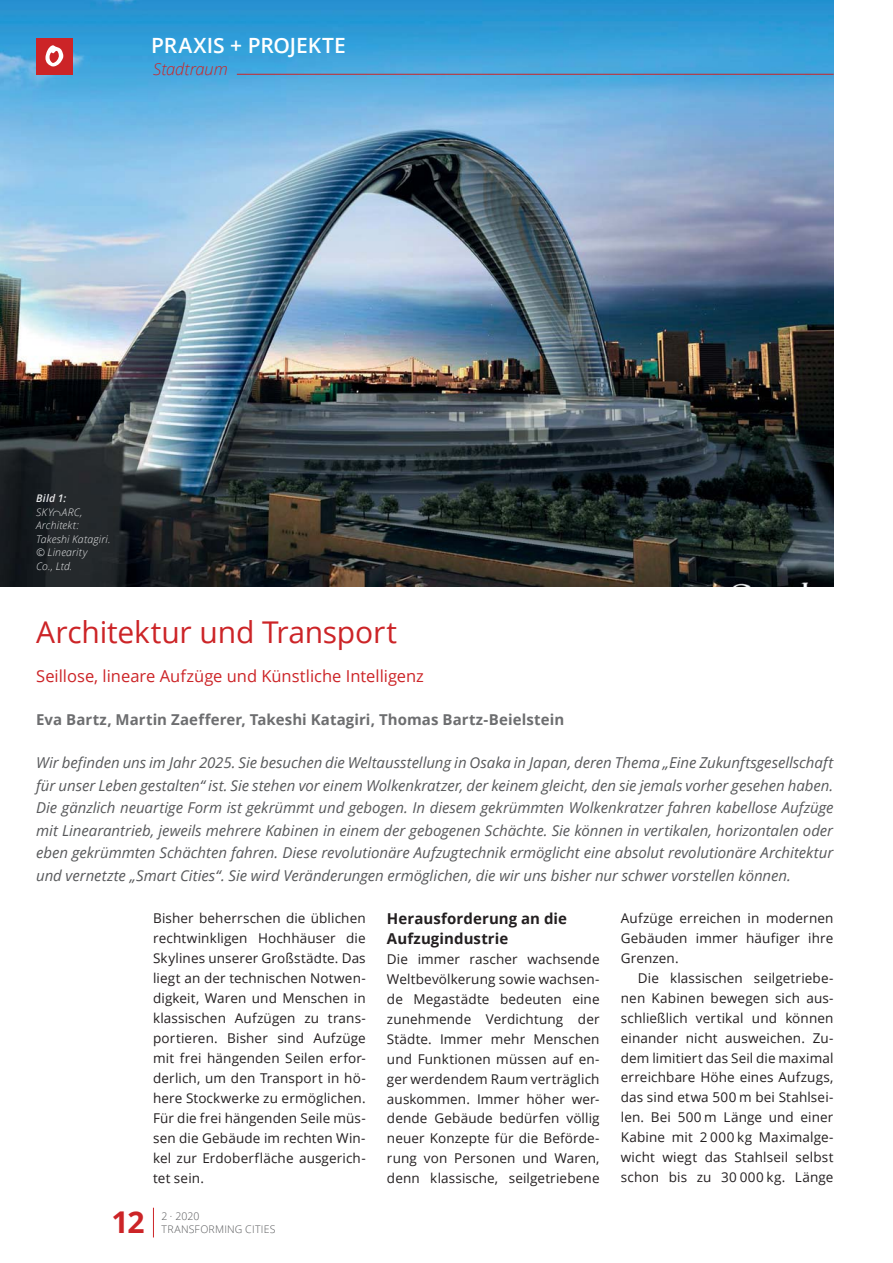
<style>
.page{position:relative;width:893px;height:1263px;background:#fff}
.page>*{position:absolute;margin:0;border:0;box-sizing:border-box;transform-origin:0 0}
.t1{font:30px "Open Sans";letter-spacing:-.01em;color:#cc2427}
.t2{font:700 30px "Open Sans";color:#cc2427}
.t3{font:600 21px "Open Sans";color:#fff}
.t4{font:16.5px "Open Sans";color:#cc2427}
.t5{font:italic 300 16.5px "Open Sans";letter-spacing:-.005em;color:#cc2427}
.t6{font:italic 15px/22.5px "Open Sans";letter-spacing:-.005em;color:#58595b;text-align:justify}
.t7{font:700 15px "Open Sans";letter-spacing:.01em;color:#6d6e70}
.t8{font:700 15px/20px "Open Sans";letter-spacing:.005em;color:#231f20}
.t9{font:13.5px/20px "Open Sans";letter-spacing:.01em;color:#231f20;text-align:justify}
.t10{font:italic 300 10.5px/13.5px "Open Sans";letter-spacing:.015em;color:#e6e7e8}
.t11{font:300 10.5px/13.5px "Open Sans";letter-spacing:.02em;color:#58595b}
.t12{font:italic 600 10.5px "Open Sans";color:#e6e7e8}
</style>
<div class="page">
<svg style="left:153px;top:1208px;width:1px;height:29px"></svg>
<img style="left:0;top:0;width:833px;height:586px">
<div style="left:36px;top:38px;width:36px;height:36px;background:#cc2427"></div>
<svg style="left:45px;top:45px;width:18px;height:21px"></svg>
<hr style="left:237px;top:74px;width:597px;height:1px;background:#cc2427">
<svg style="left:53px;top:511px;width:8px;height:5px"></svg>
<h2 class="t3" style="left:151px;top:31px;width:196px">PRAXIS + PROJEKTE</h2>
<p class="t5" style="left:153px;top:57px;width:76px">Stadtraum</p>
<p class="t12" style="left:36px;top:491px;width:32px">Bild 1:</p>
<p class="t10" style="left:36px;top:505px;width:76px">SKY ARC,<br>Architekt:<br>Takeshi Katagiri. © Linearity<br>Co., Ltd.</p>
<h1 class="t1" style="left:36px;top:611px;width:363px">Architektur und Transport</h1>
<p class="t4" style="left:36px;top:665px;width:389px">Seillose, lineare Aufzüge und Künstliche Intelligenz</p>
<p class="t7" style="left:36px;top:708px;width:530px">Eva Bartz, Martin Zaefferer, Takeshi Katagiri, Thomas Bartz-Beielstein</p>
<p class="t6" style="left:36px;top:751px;width:799px">Wir befinden uns im Jahr 2025. Sie besuchen die Weltausstellung in Osaka in Japan, deren Thema „Eine Zukunftsgesellschaft für unser Leben gestalten“ ist. Sie stehen vor einem Wolkenkratzer, der keinem gleicht, den sie jemals vorher gesehen haben.<br>Die gänzlich neuartige Form ist gekrümmt und gebogen. In diesem gekrümmten Wolkenkratzer fahren kabellose Aufzüge mit Linearantrieb, jeweils mehrere Kabinen in einem der gebogenen Schächte. Sie können in vertikalen, horizontalen oder eben gekrümmten Schächten fahren. Diese revolutionäre Aufzugtechnik ermöglicht eine absolut revolutionäre Architektur und vernetzte „Smart Cities“. Sie wird Veränderungen ermöglichen, die wir uns bisher nur schwer vorstellen können.</p>
<p class="t9" style="left:153px;top:908px;width:214px">Bisher beherrschen die üblichen rechtwinkligen Hochhäuser die Skylines unserer Großstädte. Das liegt an der technischen Notwen&shy;digkeit, Waren und Menschen in klassischen Aufzügen zu trans&shy;portieren. Bisher sind Aufzüge mit frei hängenden Seilen erfor&shy;derlich, um den Transport in hö&shy;here Stockwerke zu ermöglichen.<br>Für die frei hängenden Seile müs&shy;sen die Gebäude im rechten Win&shy;kel zur Erdoberfläche ausgerich&shy;tet sein.</p>
<p class="t8" style="left:387px;top:908px;width:182px">Herausforderung an die<br>Aufzugindustrie</p>
<p class="t9" style="left:387px;top:949px;width:214px">Die immer rascher wachsende Weltbevölkerung sowie wachsen&shy;de Megastädte bedeuten eine zunehmende Verdichtung der Städte. Immer mehr Menschen und Funktionen müssen auf en&shy;ger werdendem Raum verträglich auskommen. Immer höher wer&shy;dende Gebäude bedürfen völlig neuer Konzepte für die Beförde&shy;rung von Personen und Waren, denn klassische, seilgetriebene</p>
<h1 class="t2" style="left:112px;top:1201px;width:34px">12</h1>
<p class="t11" style="left:162px;top:1209px;width:116px">2 · 2020<br>TRANSFORMING CITIES</p>
<p class="t9" style="left:621px;top:908px;width:214px">Aufzüge erreichen in modernen Gebäuden immer häufiger ihre Grenzen.</p>
<p class="t9" style="left:621px;top:967px;width:214px;text-indent:17px">Die klassischen seilgetriebe&shy;nen Kabinen bewegen sich aus&shy;schließlich vertikal und können einander nicht ausweichen. Zu&shy;dem limitiert das Seil die maximal erreichbare Höhe eines Aufzugs, das sind etwa 500 m bei Stahlsei&shy;len. Bei 500 m Länge und einer Kabine mit 2 000 kg Maximalge&shy;wicht wiegt das Stahlseil selbst schon bis zu 30 000 kg. Länge</p>
</div>
